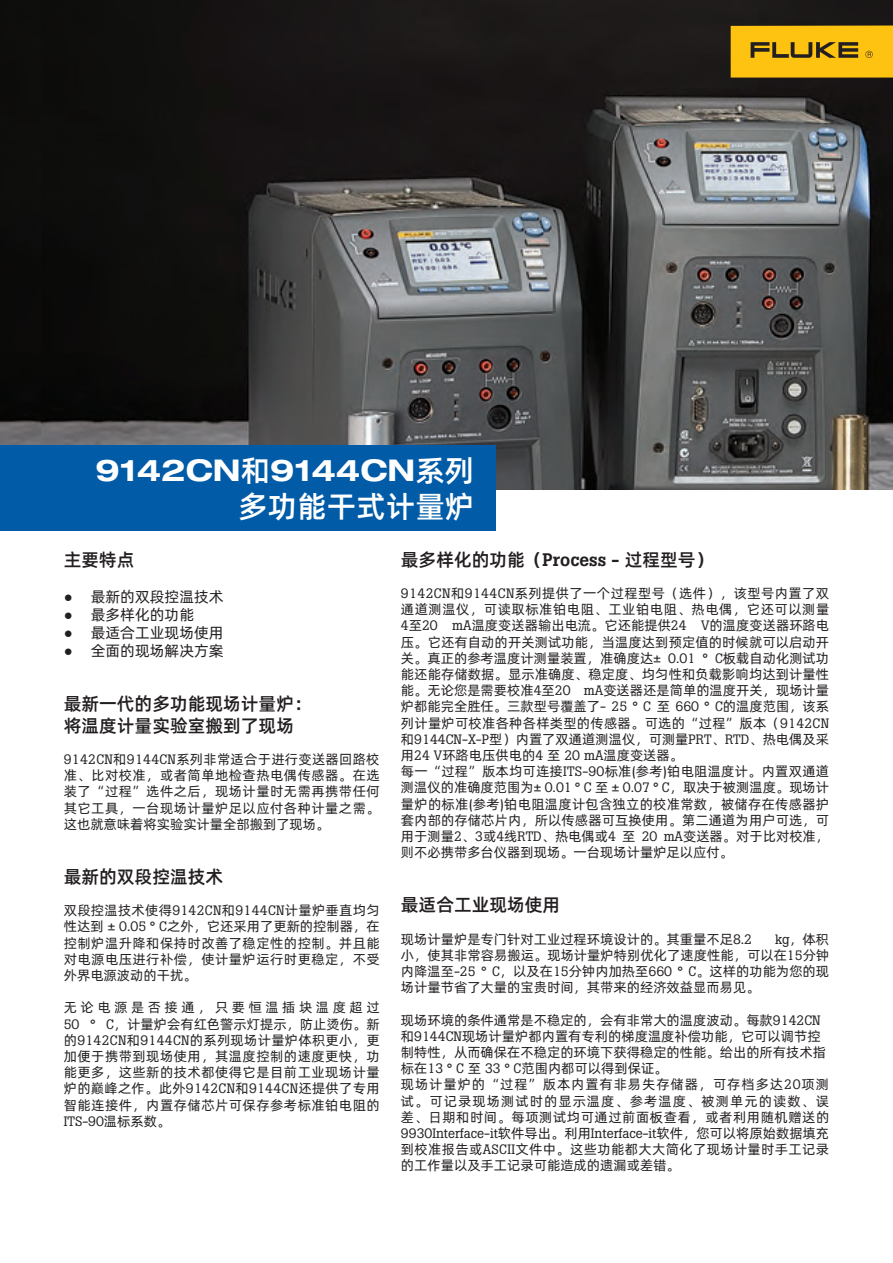
<style>
.page{position:relative;width:893px;height:1263px;background:#fff}
.page>*{position:absolute;margin:0;border:0;box-sizing:border-box;transform-origin:0 0}
.t1{font:700 expanded 30px/36px "Helvetica Neue LT Pro";color:#fff;text-align:right}
.段落样式1{font:18px/21.6px "Alibaba Pu Hui Ti M";color:#231f20}
.t2{font:15px "Alibaba Pu Hui Ti R";color:#231f20}
.t3{font:13.5px/16.2px "Alibaba Pu Hui Ti R";color:#231f20;text-align:justify}
.s1{font-family:"Alibaba Pu Hui Ti M";font-weight:400;font-stretch:normal}
.s2{font-family:"Arial"}
.s3{font-family:"Boton Pro"}
.s4{font-family:"Boton Pro";font-weight:500}
</style>
<div class="page">
<div style="left:0;top:0;width:41px;height:445px;background:#0d0d0b"></div>
<img style="left:41px;top:0;width:852px;height:489px">
<div style="left:0;top:445px;width:496px;height:85px;background:#015ba7"></div>
<div style="left:731px;top:26px;width:162px;height:52px;background:#fec210"></div>
<svg style="left:751px;top:42px;width:107px;height:16px"></svg>
<svg style="left:865px;top:51px;width:8px;height:7px"></svg>
<p class="t1" style="left:96px;top:451px;width:380px">9142CN<span class="s1">和</span>9144CN<span class="s1">系列多功能干式计量炉</span></p>
<p class="段落样式1" style="left:64px;top:548px;width:72px">主要特点</p>
<p class="t2" style="left:64px;top:585px;width:161px"><span class="s2">●</span> 最新的双段控温技术</p>
<p class="t2" style="left:64px;top:603px;width:132px"><span class="s2">●</span> 最多样化的功能</p>
<p class="t2" style="left:64px;top:621px;width:161px"><span class="s2">●</span> 最适合工业现场使用</p>
<p class="t2" style="left:64px;top:639px;width:161px"><span class="s2">●</span> 全面的现场解决方案</p>
<p class="段落样式1" style="left:64px;top:692px;width:249px">最新一代的多功能现场计量炉：将温度计量实验室搬到了现场　</p>
<p class="t3" style="left:64px;top:750px;width:317px"><span class="s3">9142CN</span>和<span class="s3">9144CN</span>系列非常适合于进行变送器回路校准、比对校准，或者简单地检查热电偶传感器。在选装了“过程”选件之后，现场计量时无需再携带任何其它工具，一台现场计量炉足以应付各种计量之需。这也就意味着将实验实计量全部搬到了现场。</p>
<p class="段落样式1" style="left:64px;top:864px;width:161px">最新的双段控温技术</p>
<p class="t3" style="left:64px;top:901px;width:317px">双段控温技术使得<span class="s3">9142CN</span>和<span class="s3">9144CN</span>计量炉垂直均匀性达到 ± <span class="s3">0.05</span> ° <span class="s3">C</span>之外，它还采用了更新的控制器，在控制炉温升降和保持时改善了稳定性的控制。并且能对电源电压进行补偿，使计量炉运行时更稳定，不受外界电源波动的干扰。</p>
<p class="t3" style="left:64px;top:999px;width:317px">无论电源是否接通，只要恒温插块温度超过<span class="s3">50</span> ° <span class="s3">C</span>，计量炉会有红色警示灯提示，防止烫伤。新的<span class="s3">9142CN</span>和<span class="s3">9144CN</span>的系列现场计量炉体积更小，更加便于携带到现场使用，其温度控制的速度更快，功能更多，这些新的技术都使得它是目前工业现场计量炉的巅峰之作。此外<span class="s3">9142CN</span>和<span class="s3">9144CN</span>还提供了专用智能连接件，内置存储芯片可保存参考标准铂电阻的<span class="s3">ITS-90</span>温标系数。</p>
<p class="段落样式1" style="left:401px;top:547px;width:314px">最多样化的功能（<span class="s4">Process -</span> 过程型号）</p>
<p class="t3" style="left:401px;top:584px;width:430px"><span class="s3">9142CN</span>和<span class="s3">9144CN</span>系列提供了一个过程型号（选件），该型号内置了双通道测温仪，可读取标准铂电阻、工业铂电阻、热电偶，它还可以测量<span class="s3">4</span>至<span class="s3">20 mA</span>温度变送器输出电流。它还能提供<span class="s3">24 V</span>的温度变送器环路电压。它还有自动的开关测试功能，当温度达到预定值的时候就可以启动开关。真正的参考温度计测量装置，准确度达± <span class="s3">0.01</span> ° <span class="s3">C</span>板载自动化测试功能还能存储数据。显示准确度、稳定度、均匀性和负载影响均达到计量性能。无论您是需要校准<span class="s3">4</span>至<span class="s3">20 mA</span>变送器还是简单的温度开关，现场计量炉都能完全胜任。三款型号覆盖了<span class="s3">- 25</span> ° <span class="s3">C</span> 至 <span class="s3">660</span> ° <span class="s3">C</span>的温度范围，该系列计量炉可校准各种各样类型的传感器。可选的“过程”版本（<span class="s3">9142CN</span>和<span class="s3">9144CN-X-P</span>型）内置了双通道测温仪，可测量<span class="s3">PRT</span>、<span class="s3">RTD</span>、热电偶及采用<span class="s3">24 V</span>环路电压供电的<span class="s3">4</span> 至 <span class="s3">20 mA</span>温度变送器。</p>
<p class="t3" style="left:401px;top:762px;width:430px">每一“过程”版本均可连接<span class="s3">ITS-90</span>标准<span class="s3">(</span>参考<span class="s3">)</span>铂电阻温度计。内置双通道测温仪的准确度范围为± <span class="s3">0.01</span> ° <span class="s3">C</span> 至 ± <span class="s3">0.07</span> ° <span class="s3">C</span>，取决于被测温度。现场计量炉的标准<span class="s3">(</span>参考<span class="s3">)</span>铂电阻温度计包含独立的校准常数，被储存在传感器护套内部的存储芯片内，所以传感器可互换使用。第二通道为用户可选，可用于测量<span class="s3">2</span>、<span class="s3">3</span>或<span class="s3">4</span>线<span class="s3">RTD</span>、热电偶或<span class="s3">4</span> 至 <span class="s3">20 mA</span>变送器。对于比对校准，则不必携带多台仪器到现场。一台现场计量炉足以应付。</p>
<p class="段落样式1" style="left:401px;top:893px;width:161px">最适合工业现场使用</p>
<p class="t3" style="left:401px;top:930px;width:353px">现场计量炉是专门针对工业过程环境设计的。其重量不足<span class="s3">8.2</span></p>
<p class="t3" style="left:401px;top:930px;width:430px;text-indent:374px"><span class="s3">kg</span>，体积小，使其非常容易搬运。现场计量炉特别优化了速度性能，可以在<span class="s3">15</span>分钟内降温至<span class="s3">-25</span> ° <span class="s3">C</span>，以及在<span class="s3">15</span>分钟内加热至<span class="s3">660</span> ° <span class="s3">C</span>。这样的功能为您的现场计量节省了大量的宝贵时间，其带来的经济效益显而易见。</p>
<p class="t3" style="left:401px;top:1011px;width:427px;text-align:left">现场环境的条件通常是不稳定的，会有非常大的温度波动。每款<span class="s3">9142CN</span>和<span class="s3">9144CN</span>现场计量炉都内置有专利的梯度温度补偿功能，它可以调节控制特性，从而确保在不稳定的环境下获得稳定的性能。给出的所有技术指标在<span class="s3">13</span> ° <span class="s3">C</span> 至 <span class="s3">33</span> ° <span class="s3">C</span>范围内都可以得到保证。</p>
<p class="t3" style="left:401px;top:1076px;width:430px">现场计量炉的“过程”版本内置有非易失存储器，可存档多达<span class="s3">20</span>项测试。可记录现场测试时的显示温度、参考温度、被测单元的读数、误差、日期和时间。每项测试均可通过前面板查看，或者利用随机赠送的<span class="s3">9930Interface-it</span>软件导出。利用<span class="s3">Interface-it</span>软件，您可以将原始数据填充到校准报告或<span class="s3">ASCII</span>文件中。这些功能都大大简化了现场计量时手工记录的工作量以及手工记录可能造成的遗漏或差错。</p>
</div>
